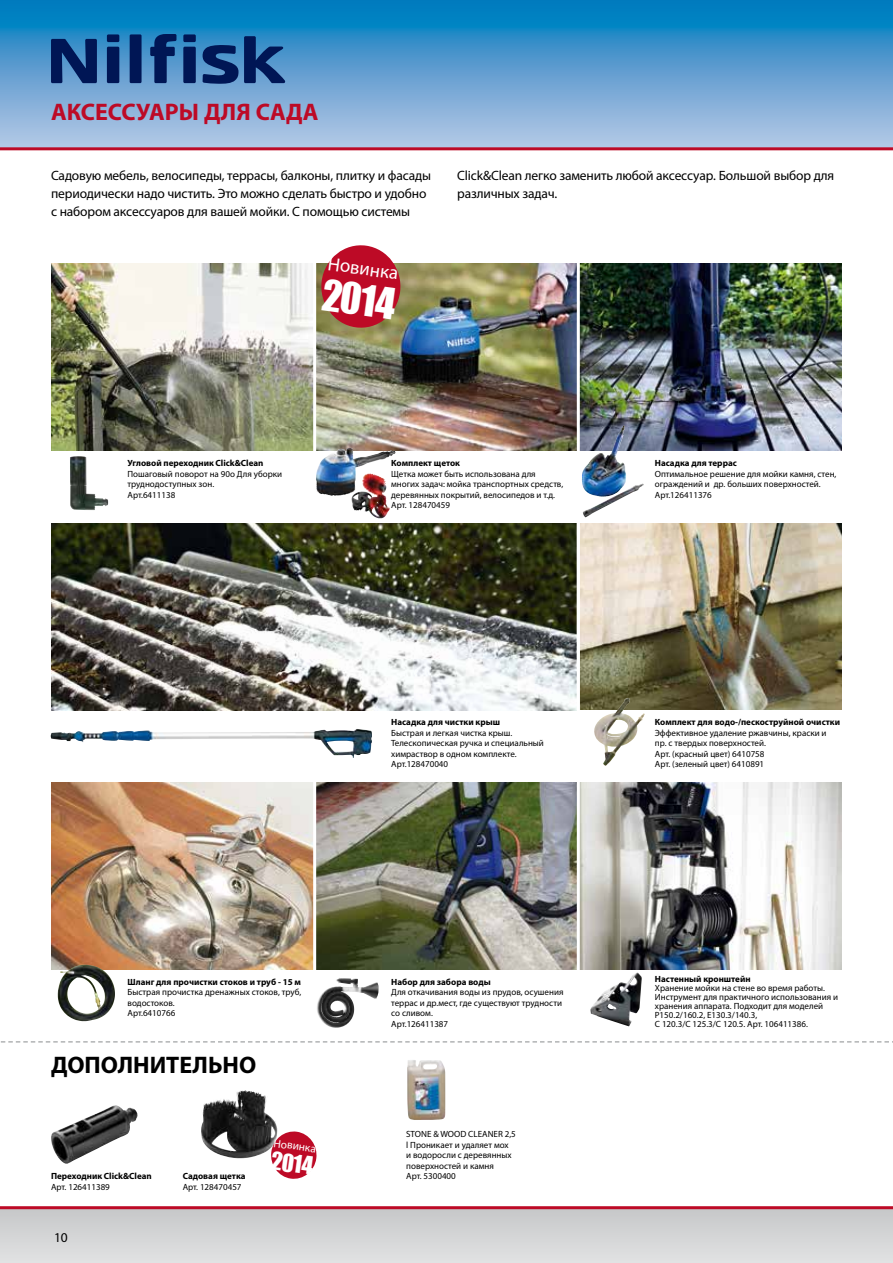
<style>
.page{position:relative;width:893px;height:1263px;background:#fff}
.page>*{position:absolute;margin:0;border:0;box-sizing:border-box;transform-origin:0 0}
.t1{font:39.6px "Impact";color:#fff}
.t2{font:700 24px "Myriad Pro";color:#bd0a26}
.t3{font:700 24px "Myriad Pro";color:#000}
.t4{font:22.65px "Impact";color:#fff}
.t5{font:19.05px "Myriad Pro";color:#fff}
.t6{font:13.5px/18px "Myriad Pro";letter-spacing:-.01em;color:#000}
.t7{font:11.4px "Myriad Pro";color:#fff}
.t8{font:9px/10.5px "Myriad Pro";color:#000}
.t9{font:700 9px "Myriad Pro";color:#000}
</style>
<div class="page">
<svg style="left:0;top:0;width:893px;height:147px;background:#5ba0d1"></svg>
<img style="left:51px;top:523px;width:791px;height:187px">
<img style="left:51px;top:264px;width:791px;height:187px">
<img style="left:51px;top:782px;width:791px;height:187px">
<img style="left:70px;top:456px;width:38px;height:54px">
<img style="left:58px;top:965px;width:56px;height:56px">
<img style="left:317px;top:979px;width:37px;height:37px">
<img style="left:582px;top:425px;width:41px;height:71px">
<img style="left:590px;top:972px;width:52px;height:54px">
<img style="left:235px;top:1090px;width:11px;height:16px">
<div style="left:130px;top:34px;width:12px;height:49px;background:#001655"></div>
<svg style="left:51px;top:39px;width:46px;height:44px;background:#183c79"></svg>
<div style="left:107px;top:47px;width:12px;height:36px;background:#001655"></div>
<div style="left:183px;top:47px;width:13px;height:36px;background:#001655"></div>
<div style="left:107px;top:34px;width:12px;height:8px;background:#001655"></div>
<div style="left:183px;top:34px;width:13px;height:8px;background:#001655"></div>
<svg style="left:150px;top:34px;width:26px;height:49px"></svg>
<svg style="left:203px;top:45px;width:35px;height:39px"></svg>
<svg style="left:244px;top:36px;width:42px;height:47px;background:#22508c"></svg>
<hr style="left:0;top:147px;width:893px;height:3px;background:#bd0a26">
<svg style="left:0;top:1041px;width:893px;height:1px"></svg>
<img style="left:593px;top:698px;width:52px;height:68px">
<img style="left:51px;top:1105px;width:87px;height:59px">
<img style="left:51px;top:729px;width:321px;height:29px">
<img style="left:407px;top:1060px;width:38px;height:60px">
<hr style="left:577px;top:257px;width:3px;height:201px;background:#fff">
<hr style="left:313px;top:256px;width:3px;height:200px;background:#fff">
<hr style="left:577px;top:514px;width:3px;height:202px;background:#fff">
<hr style="left:313px;top:780px;width:3px;height:192px;background:#fff">
<hr style="left:577px;top:780px;width:3px;height:192px;background:#fff">
<div style="left:0;top:1208px;width:893px;height:55px;background:linear-gradient(to right,#d4d5d6,#d4d4d6)"></div>
<hr style="left:0;top:1206px;width:893px;height:3px;background:#bd0a26">
<img style="left:316px;top:448px;width:32px;height:45px">
<svg style="left:319px;top:245px;width:84px;height:85px;background:#ba3943"></svg>
<svg style="left:270px;top:1130px;width:47px;height:49px"></svg>
<h2 class="t2" style="left:51px;top:96px;width:269px">АКСЕССУАРЫ ДЛЯ САДА</h2>
<h3 class="t6" style="left:51px;top:166px;width:381px">Садовую мебель, велосипеды, террасы, балконы, плитку и фасады периодически надо чистить. Это можно сделать быстро и удобно с набором аксессуаров для вашей мойки. С помощью системы</h3>
<h3 class="t6" style="left:457px;top:166px;width:379px">Click&amp;Clean легко заменить любой аксессуар. Большой выбор для различных задач.</h3>
<h3 class="t5" style="left:330px;top:252px;width:73px;rotate:8deg">Новинка</h3>
<h1 class="t1" style="left:327px;top:264px;width:75px;rotate:8deg">2014</h1>
<p class="t9" style="left:128px;top:457px;width:137px">Угловой переходник Click&amp;Clean</p>
<p class="t8" style="left:128px;top:468px;width:156px">Пошаговый поворот на 90o Для уборки труднодоступных зон.<br>Арт.6411138</p>
<p class="t9" style="left:391px;top:457px;width:70px">Комплект щеток</p>
<p class="t8" style="left:391px;top:468px;width:174px">Щетка может быть использована для многих задач: мойка транспортных средств, деревянных покрытий, велосипедов и т.д.<br>Арт. 128470459</p>
<p class="t9" style="left:128px;top:976px;width:175px">Шланг для прочистки стоков и труб - 15 м</p>
<p class="t8" style="left:128px;top:987px;width:175px">Быстрая прочистка дренажных стоков, труб, водостоков.<br>Арт.6410766</p>
<h2 class="t3" style="left:51px;top:1049px;width:207px">ДОПОЛНИТЕЛЬНО</h2>
<p class="t9" style="left:391px;top:716px;width:110px">Насадка для чистки крыш</p>
<p class="t8" style="left:391px;top:727px;width:154px">Быстрая и легкая чистка крыш.<br>Телескопическая ручка и специальный химраствор в одном комплекте.<br>Арт.128470040</p>
<p class="t9" style="left:391px;top:976px;width:101px">Набор для забора воды</p>
<p class="t8" style="left:391px;top:987px;width:174px">Для откачивания воды из прудов, осушения террас и др.мест, где существуют трудности со сливом.<br>Арт.126411387</p>
<p class="t9" style="left:51px;top:1170px;width:102px">Переходник Click&amp;Clean</p>
<p class="t8" style="left:51px;top:1181px;width:60px">Арт. 126411389</p>
<h3 class="t6" style="left:54px;top:1228px;width:15px">10</h3>
<p class="t8" style="left:406px;top:1129px;width:111px">STONE &amp; WOOD CLEANER 2,5 l Проникает и удаляет мох и водоросли с деревянных поверхностей и камня</p>
<p class="t7" style="left:275px;top:1136px;width:44px;rotate:8deg">Новинка</p>
<h3 class="t4" style="left:274px;top:1143px;width:44px;rotate:8deg">2014</h3>
<p class="t9" style="left:183px;top:1170px;width:64px">Садовая щетка</p>
<p class="t8" style="left:406px;top:1171px;width:51px">Арт. 5300400</p>
<p class="t8" style="left:183px;top:1181px;width:60px">Арт. 128470457</p>
<p class="t9" style="left:655px;top:457px;width:84px">Насадка для террас</p>
<p class="t8" style="left:655px;top:468px;width:183px">Оптимальное решение для мойки камня, стен, ограждений и др. больших поверхностей.<br>Арт.126411376</p>
<p class="t9" style="left:655px;top:716px;width:187px">Комплект для водо-/пескоструйной очистки</p>
<p class="t8" style="left:655px;top:727px;width:173px">Эффективное удаление ржавчины, краски и пр. с твердых поверхностей.<br>Арт. (красный цвет) 6410758<br>Арт. (зеленый цвет) 6410891</p>
<p class="t9" style="left:655px;top:973px;width:97px">Настенный кронштейн</p>
<p class="t8" style="left:655px;top:984px;width:185px;line-height:9px">Хранение мойки на стене во время работы.<br>Инструмент для практичного использования и хранения аппарата. Подходит для моделей P150.2/160.2, E130.3/140.3,<br>C 120.3/C 125.3/C 120.5. Арт. 106411386.</p>
</div>
